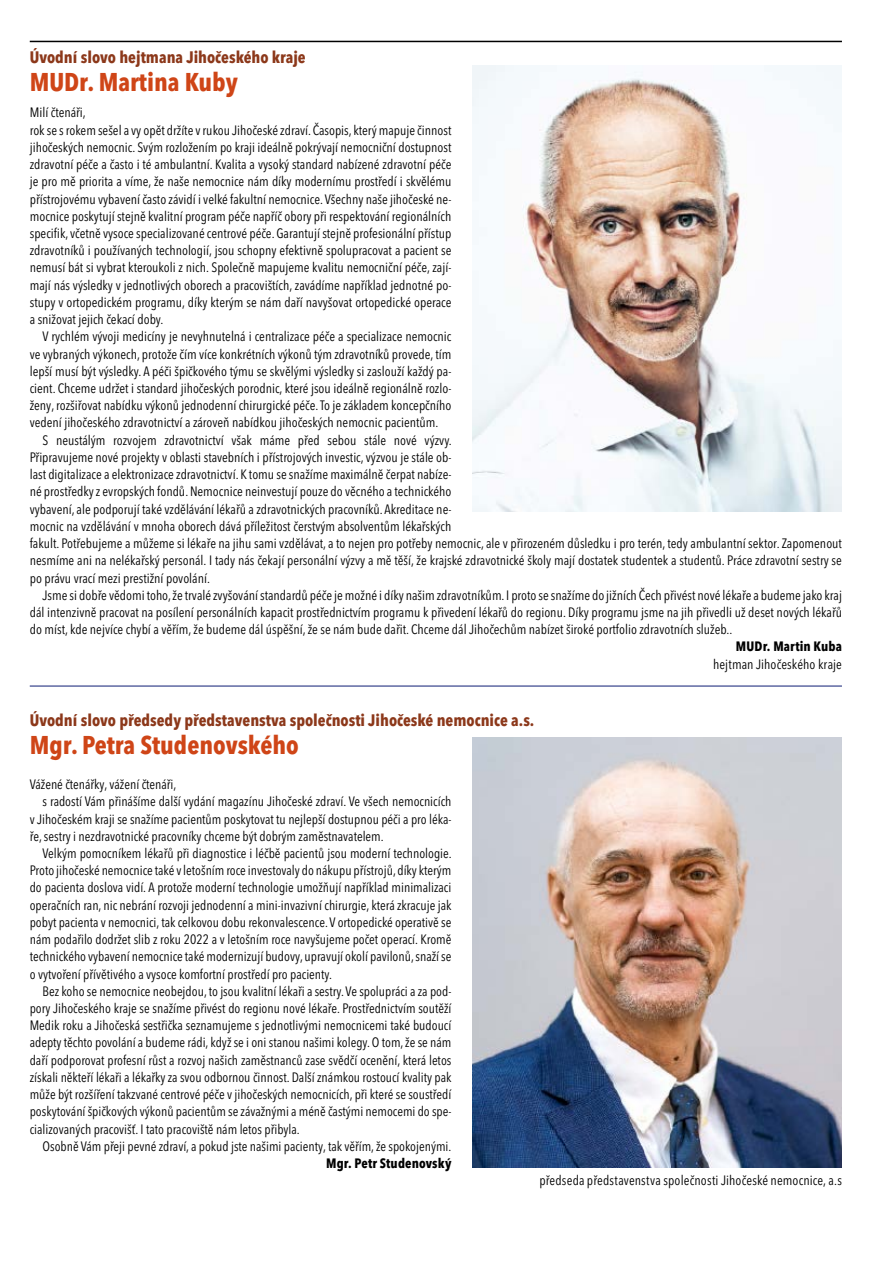
<style>
.page{position:relative;width:893px;height:1263px;background:#fff}
.page>*{position:absolute;margin:0;border:0;box-sizing:border-box;transform-origin:0 0}
.t1{font:700 condensed 25.5px "Avenir Next LT Pro";color:#cf4517}
.t2{font:700 condensed 16.5px "Avenir Next LT Pro";color:#8c381a}
.t3{font:condensed 13.5px/17.2px "Avenir Next LT Pro";color:#000}
.t4{font:700 condensed 13.5px "Avenir Next LT Pro";letter-spacing:.01em;color:#000}
</style>
<div class="page">
<img style="left:473px;top:66px;width:369px;height:446px">
<img style="left:473px;top:738px;width:369px;height:430px">
<hr style="left:30px;top:41px;width:812px;height:1px;background:#000">
<hr style="left:30px;top:685px;width:812px;height:2px;background:#283583">
<p class="t2" style="left:30px;top:47px;width:277px">Úvodní slovo hejtmana Jihočeského kraje</p>
<h1 class="t1" style="left:30px;top:67px;width:210px">MUDr. Martina Kuby</h1>
<p class="t3" style="left:30px;top:104px;width:423px">Milí čtenáři,<br>rok se s rokem sešel a vy opět držíte v rukou Jihočeské zdraví. Časopis, který mapuje činnost jihočeských nemocnic. Svým rozložením po kraji ideálně pokrývají nemocniční dostupnost zdravotní péče a často i té ambulantní. Kvalita a vysoký standard nabízené zdravotní péče je pro mě priorita a víme, že naše nemocnice nám díky modernímu prostředí i skvělému přístrojovému vybavení často závidí i velké fakultní nemocnice. Všechny naše jihočeské ne&shy;mocnice poskytují stejně kvalitní program péče napříč obory při respektování regionálních specifik, včetně vysoce specializované centrové péče. Garantují stejně profesionální přístup zdravotníků i používaných technologií, jsou schopny efektivně spolupracovat a pacient se nemusí bát si vybrat kteroukoli z nich. Společně mapujeme kvalitu nemocniční péče, zají&shy;mají nás výsledky v jednotlivých oborech a pracovištích, zavádíme například jednotné po&shy;stupy v ortopedickém programu, díky kterým se nám daří navyšovat ortopedické operace a snižovat jejich čekací doby.</p>
<p class="t3" style="left:43px;top:328px;width:410px">V rychlém vývoji medicíny je nevyhnutelná i centralizace péče a specializace nemocnic</p>
<p class="t3" style="left:30px;top:345px;width:423px">ve vybraných výkonech, protože čím více konkrétních výkonů tým zdravotníků provede, tím</p>
<p class="t3" style="left:30px;top:362px;width:423px">lepší musí být výsledky. A péči špičkového týmu se skvělými výsledky si zaslouží každý pa-</p>
<p class="t3" style="left:30px;top:380px;width:423px">cient. Chceme udržet i standard jihočeských porodnic, které jsou ideálně regionálně rozlo-</p>
<p class="t3" style="left:30px;top:397px;width:423px">ženy, rozšiřovat nabídku výkonů jednodenní chirurgické péče. To je základem koncepčního</p>
<p class="t3" style="left:30px;top:414px;width:410px">vedení jihočeského zdravotnictví a zároveň nabídkou jihočeských nemocnic pacientům.</p>
<p class="t3" style="left:43px;top:431px;width:411px">S neustálým rozvojem zdravotnictví však máme před sebou stále nové výzvy.</p>
<p class="t3" style="left:30px;top:448px;width:423px">Připravujeme nové projekty v oblasti stavebních i přístrojových investic, výzvou je stále ob-</p>
<p class="t3" style="left:30px;top:466px;width:423px">last digitalizace a elektronizace zdravotnictví. K tomu se snažíme maximálně čerpat nabíze-</p>
<p class="t3" style="left:30px;top:483px;width:423px">né prostředky z evropských fondů. Nemocnice neinvestují pouze do věcného a technického</p>
<p class="t3" style="left:30px;top:500px;width:423px">vybavení, ale podporují také vzdělávání lékařů a zdravotnických pracovníků. Akreditace ne-</p>
<p class="t3" style="left:30px;top:517px;width:423px">mocnic na vzdělávání v mnoha oborech dává příležitost čerstvým absolventům lékařských</p>
<p class="t3" style="left:30px;top:535px;width:814px">fakult. Potřebujeme a můžeme si lékaře na jihu sami vzdělávat, a to nejen pro potřeby nemocnic, ale v přirozeném důsledku i pro terén, tedy ambulantní sektor. Zapomenout</p>
<p class="t3" style="left:30px;top:552px;width:814px">nesmíme ani na nelékařský personál. I tady nás čekají personální výzvy a mě těší, že krajské zdravotnické školy mají dostatek studentek a studentů. Práce zdravotní sestry se</p>
<p class="t3" style="left:30px;top:569px;width:182px">po právu vrací mezi prestižní povolání.</p>
<p class="t3" style="left:43px;top:586px;width:801px">Jsme si dobře vědomi toho, že trvalé zvyšování standardů péče je možné i díky našim zdravotníkům. I proto se snažíme do jižních Čech přivést nové lékaře a budeme jako kraj</p>
<p class="t3" style="left:30px;top:603px;width:814px">dál intenzivně pracovat na posílení personálních kapacit prostřednictvím programu k přivedení lékařů do regionu. Díky programu jsme na jih přivedli už deset nových lékařů</p>
<p class="t3" style="left:30px;top:621px;width:704px">do míst, kde nejvíce chybí a věřím, že budeme dál úspěšní, že se nám bude dařit. Chceme dál Jihočechům nabízet široké portfolio zdravotních služeb..</p>
<p class="t4" style="left:736px;top:638px;width:108px">MUDr. Martin Kuba</p>
<p class="t3" style="left:713px;top:655px;width:130px">hejtman Jihočeského kraje</p>
<p class="t2" style="left:30px;top:710px;width:506px">Úvodní slovo předsedy představenstva společnosti Jihočeské nemocnice a.s.</p>
<h1 class="t1" style="left:30px;top:730px;width:271px">Mgr. Petra Studenovského</h1>
<p class="t3" style="left:30px;top:776px;width:148px">Vážené čtenářky, vážení čtenáři,</p>
<p class="t3" style="left:43px;top:793px;width:410px">s radostí Vám přinášíme další vydání magazínu Jihočeské zdraví. Ve všech nemocnicích</p>
<p class="t3" style="left:30px;top:810px;width:423px">v Jihočeském kraji se snažíme pacientům poskytovat tu nejlepší dostupnou péči a pro léka-</p>
<p class="t3" style="left:30px;top:827px;width:355px">ře, sestry i nezdravotnické pracovníky chceme být dobrým zaměstnavatelem.</p>
<p class="t3" style="left:43px;top:844px;width:411px">Velkým pomocníkem lékařů při diagnostice i léčbě pacientů jsou moderní technologie.</p>
<p class="t3" style="left:30px;top:862px;width:423px">Proto jihočeské nemocnice také v letošním roce investovaly do nákupu přístrojů, díky kterým</p>
<p class="t3" style="left:30px;top:879px;width:423px">do pacienta doslova vidí. A protože moderní technologie umožňují například minimalizaci</p>
<p class="t3" style="left:30px;top:896px;width:423px">operačních ran, nic nebrání rozvoji jednodenní a mini-invazivní chirurgie, která zkracuje jak</p>
<p class="t3" style="left:30px;top:913px;width:423px">pobyt pacienta v nemocnici, tak celkovou dobu rekonvalescence. V ortopedické operativě se</p>
<p class="t3" style="left:30px;top:931px;width:423px">nám podařilo dodržet slib z roku 2022 a v letošním roce navyšujeme počet operací. Kromě</p>
<p class="t3" style="left:30px;top:948px;width:423px">technického vybavení nemocnice také modernizují budovy, upravují okolí pavilonů, snaží se</p>
<p class="t3" style="left:30px;top:965px;width:304px">o vytvoření přívětivého a vysoce komfortní prostředí pro pacienty.</p>
<p class="t3" style="left:43px;top:982px;width:410px">Bez koho se nemocnice neobejdou, to jsou kvalitní lékaři a sestry. Ve spolupráci a za pod-</p>
<p class="t3" style="left:30px;top:999px;width:423px">pory Jihočeského kraje se snažíme přivést do regionu nové lékaře. Prostřednictvím soutěží</p>
<p class="t3" style="left:30px;top:1017px;width:423px">Medik roku a Jihočeská sestřička seznamujeme s jednotlivými nemocnicemi také budoucí</p>
<p class="t3" style="left:30px;top:1034px;width:423px">adepty těchto povolání a budeme rádi, když se i oni stanou našimi kolegy. O tom, že se nám</p>
<p class="t3" style="left:30px;top:1051px;width:423px">daří podporovat profesní růst a rozvoj našich zaměstnanců zase svědčí ocenění, která letos</p>
<p class="t3" style="left:30px;top:1068px;width:423px">získali někteří lékaři a lékařky za svou odbornou činnost. Další známkou rostoucí kvality pak</p>
<p class="t3" style="left:30px;top:1086px;width:423px">může být rozšíření takzvané centrové péče v jihočeských nemocnicích, při které se soustředí</p>
<p class="t3" style="left:30px;top:1103px;width:423px">poskytování špičkových výkonů pacientům se závažnými a méně častými nemocemi do spe-</p>
<p class="t3" style="left:30px;top:1120px;width:272px">cializovaných pracovišť. I tato pracoviště nám letos přibyla.</p>
<p class="t3" style="left:43px;top:1137px;width:410px">Osobně Vám přeji pevné zdraví, a pokud jste našimi pacienty, tak věřím, že spokojenými.</p>
<p class="t4" style="left:326px;top:1155px;width:127px">Mgr. Petr Studenovský</p>
<p class="t3" style="left:539px;top:1172px;width:304px">předseda představenstva společnosti Jihočeské nemocnice, a.s</p>
</div>
